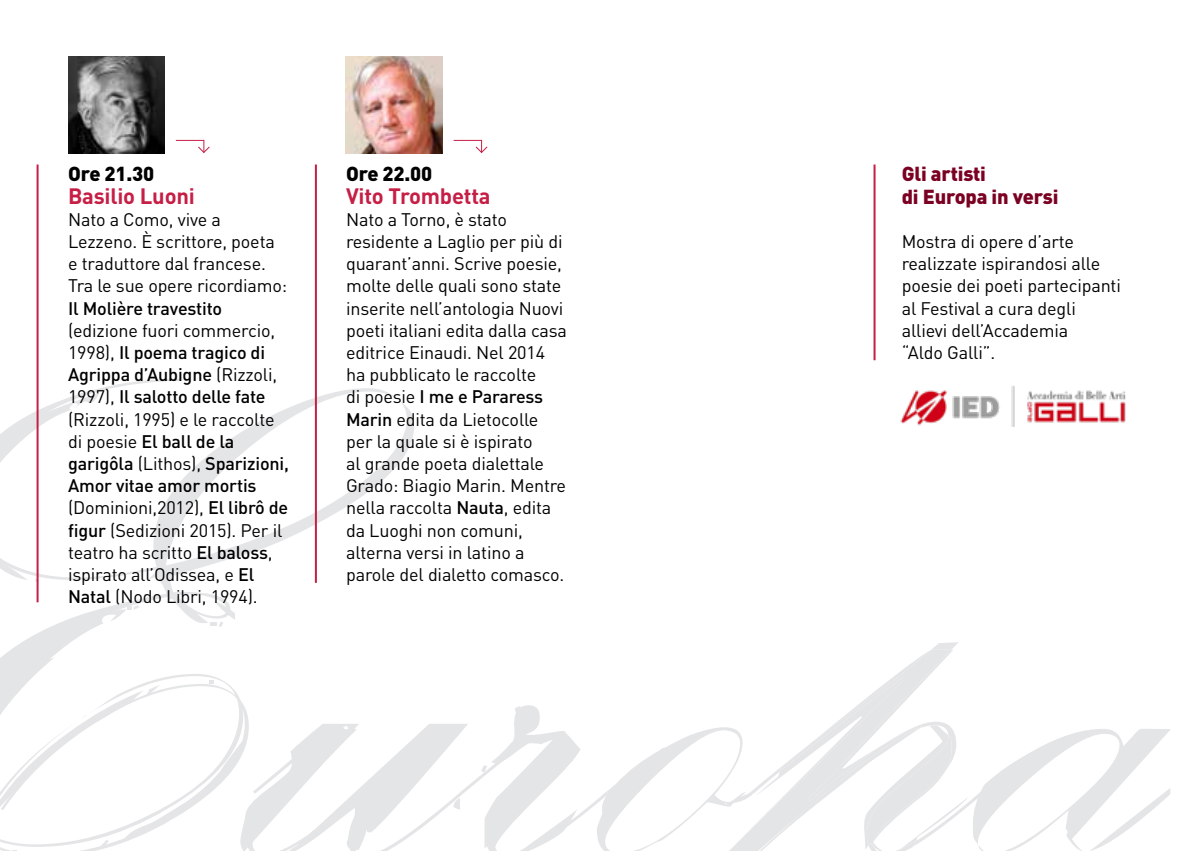
<style>
.page{position:relative;width:1191px;height:851px;background:#fff}
.page>*{position:absolute;margin:0;border:0;box-sizing:border-box;transform-origin:0 0}
.t1{font:700 22px "DIN";letter-spacing:-.01em;color:#c61e45}
.t2{font:900 20px/22.2px "DIN";letter-spacing:-.01em;color:#7b0123}
.t3{font:900 20px "DIN";letter-spacing:-.01em;color:#000}
.t4{font:18px/22.2px "DIN";letter-spacing:-.01em;color:#000}
.t5{font:500 18px "DIN";letter-spacing:-.01em;color:#000}
.s1{font-weight:500}
</style>
<div class="page">
<svg style="left:0;top:378px;width:414px;height:215px"></svg>
<svg style="left:0;top:593px;width:1171px;height:257px"></svg>
<hr style="left:37px;top:164px;width:2px;height:438px;background:#c61e45">
<hr style="left:873px;top:164px;width:2px;height:196px;background:#c61e45">
<svg style="left:453px;top:139px;width:35px;height:14px"></svg>
<img style="left:346px;top:57px;width:96px;height:96px">
<svg style="left:175px;top:139px;width:35px;height:14px"></svg>
<img style="left:68px;top:57px;width:96px;height:96px">
<hr style="left:315px;top:164px;width:2px;height:418px;background:#c61e45">
<img style="left:900px;top:385px;width:226px;height:41px">
<p class="t3" style="left:68px;top:161px;width:88px">Ore 21.30</p>
<p class="t1" style="left:68px;top:181px;width:128px">Basilio Luoni</p>
<p class="t4" style="left:68px;top:208px;width:220px">Nato a Como, vive a<br>Lezzeno. È scrittore, poeta e traduttore dal francese.<br>Tra le sue opere ricordiamo:</p>
<p class="t5" style="left:68px;top:296px;width:156px">Il Molière travestito</p>
<p class="t4" style="left:68px;top:319px;width:222px">(edizione fuori commercio,<br>1998), <span class="s1">Il poema tragico di<br>Agrippa d’Aubigne</span> (Rizzoli,<br>1997), <span class="s1">Il salotto delle fate </span>(Rizzoli, 1995) e le raccolte di poesie <span class="s1">El ball de la garigôla</span> (Lithos), <span class="s1">Sparizioni,<br>Amor vitae amor mortis </span>(Dominioni,2012), <span class="s1">El librô de figur</span> (Sedizioni 2015). Per il teatro ha scritto <span class="s1">El baloss</span>, ispirato all’Odissea, e <span class="s1">El<br>Natal</span> (Nodo Libri, 1994).</p>
<p class="t3" style="left:346px;top:161px;width:88px">Ore 22.00</p>
<p class="t1" style="left:346px;top:181px;width:146px">Vito Trombetta</p>
<p class="t4" style="left:346px;top:208px;width:222px">Nato a Torno, è stato residente a Laglio per più di quarant’anni. Scrive poesie, molte delle quali sono state inserite nell’antologia Nuovi poeti italiani edita dalla casa editrice Einaudi. Nel 2014 ha pubblicato le raccolte<br>di poesie <span class="s1">I me e Pararess<br>Marin</span> edita da Lietocolle per la quale si è ispirato<br>al grande poeta dialettale<br>Grado: Biagio Marin. Mentre nella raccolta <span class="s1">Nauta</span>, edita da Luoghi non comuni, alterna versi in latino a parole del dialetto comasco.</p>
<p class="t2" style="left:901px;top:162px;width:158px">Gli artisti<br>di Europa in versi</p>
<p class="t4" style="left:901px;top:230px;width:221px">Mostra di opere d’arte realizzate ispirandosi alle poesie dei poeti partecipanti al Festival a cura degli allievi dell’Accademia<br>“Aldo Galli”.</p>
</div>
